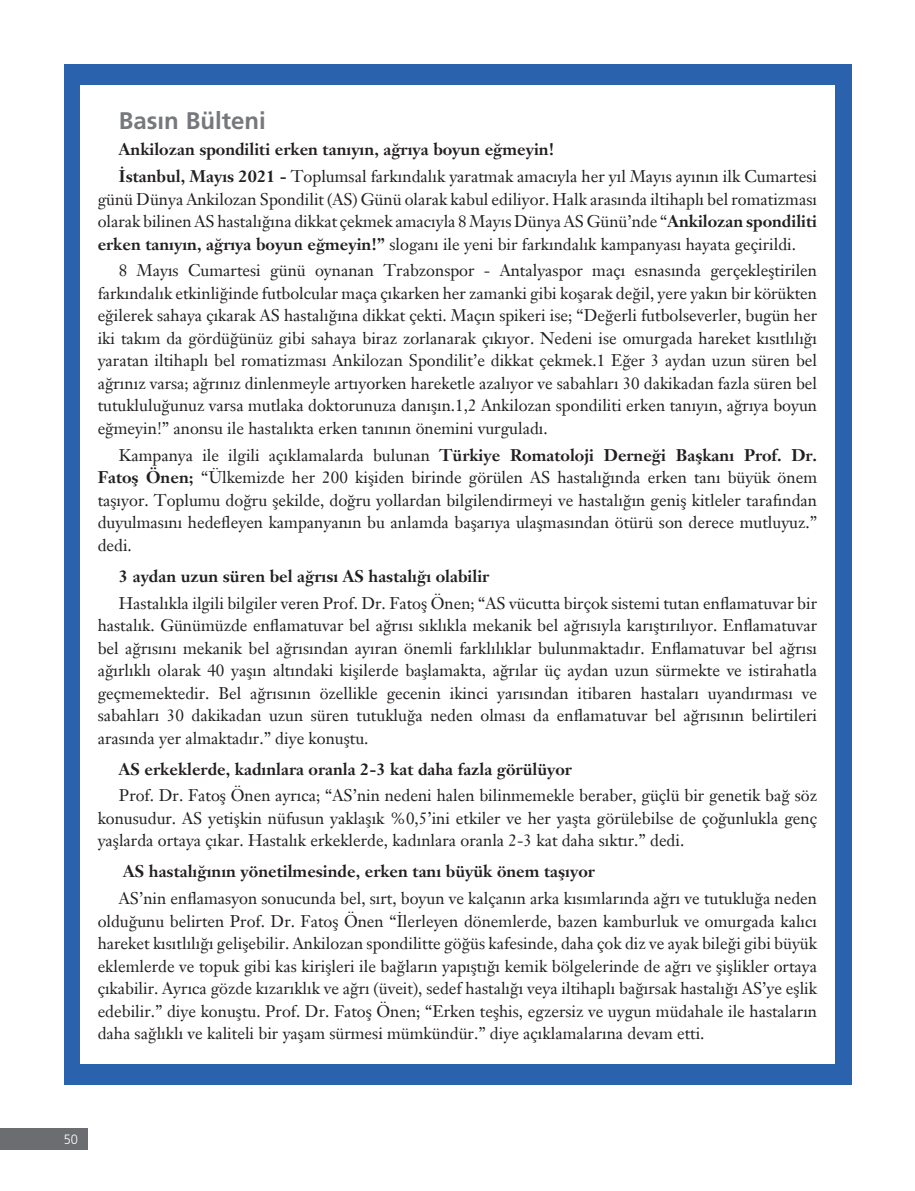
<style>
.page{position:relative;width:915px;height:1191px;background:#fff}
.page>*{position:absolute;margin:0;border:0;box-sizing:border-box;transform-origin:0 0}
._2__BASLIK{font:24px "Frutiger Bold Tr";color:#76787b}
.YAZI{font:16.5px/22.5px "Janson Text W04 55 Roman";color:#231f20;text-align:justify}
.YAZI-2{font:700 16.5px "Janson Text W04 75";color:#231f20}
.t1{font:13.5px "Frutiger Light Nr Tr";color:#fff;scale:.95 1}
.s1{font-family:"Janson Text W04 75";font-weight:700}
</style>
<div class="page">
<div style="left:0;top:1128px;width:88px;height:21px;background:#6c6d70"></div>
<div style="left:64px;top:64px;width:786px;height:1020px;background:#2b62ae"></div>
<div style="left:80px;top:85px;width:754px;height:978px;background:#fff"></div>
<p class="_2__BASLIK" style="left:119px;top:106px;width:148px">Basın Bülteni</p>
<p class="YAZI-2" style="left:119px;top:139px;width:436px">Ankilozan spondiliti erken tanıyın, ağrıya boyun eğmeyin!</p>
<p class="YAZI" style="left:98px;top:165px;width:720px;text-indent:21px"><span class="s1">İstanbul, Mayıs 2021 -</span> Toplumsal farkındalık yaratmak amacıyla her yıl Mayıs ayının ilk Cumartesi günü Dünya Ankilozan Spondilit (AS) Günü olarak kabul ediliyor. Halk arasında iltihaplı bel romatizması olarak bilinen AS hastalığına dikkat çekmek amacıyla 8 Mayıs Dünya AS Günü’nde “<span class="s1">Ankilozan spondiliti erken tanıyın, ağrıya boyun eğmeyin!”</span> sloganı ile yeni bir farkındalık kampanyası hayata geçirildi.</p>
<p class="YAZI" style="left:98px;top:259px;width:720px;text-indent:21px">8 Mayıs Cumartesi günü oynanan Trabzonspor - Antalyaspor maçı esnasında gerçekleştirilen farkındalık etkinliğinde futbolcular maça çıkarken her zamanki gibi koşarak değil, yere yakın bir körükten eğilerek sahaya çıkarak AS hastalığına dikkat çekti. Maçın spikeri ise; “Değerli futbolseverler, bugün her iki takım da gördüğünüz gibi sahaya biraz zorlanarak çıkıyor. Nedeni ise omurgada hareket kısıtlılığı yaratan iltihaplı bel romatizması Ankilozan Spondilit’e dikkat çekmek.1 Eğer 3 aydan uzun süren bel ağrınız varsa; ağrınız dinlenmeyle artıyorken hareketle azalıyor ve sabahları 30 dakikadan fazla süren bel tutukluluğunuz varsa mutlaka doktorunuza danışın.1,2 Ankilozan spondiliti erken tanıyın, ağrıya boyun eğmeyin!” anonsu ile hastalıkta erken tanının önemini vurguladı.</p>
<p class="YAZI" style="left:98px;top:444px;width:720px;text-indent:21px">Kampanya ile ilgili açıklamalarda bulunan <span class="s1">Türkiye Romatoloji Derneği Başkanı Prof. Dr.<br>Fatoş Önen;</span> “Ülkemizde her 200 kişiden birinde görülen AS hastalığında erken tanı büyük önem taşıyor. Toplumu doğru şekilde, doğru yollardan bilgilendirmeyi ve hastalığın geniş kitleler tarafından duyulmasını hedefleyen kampanyanın bu anlamda başarıya ulaşmasından ötürü son derece mutluyuz.” dedi.</p>
<p class="YAZI-2" style="left:119px;top:565px;width:372px">3 aydan uzun süren bel ağrısı AS hastalığı olabilir</p>
<p class="YAZI" style="left:98px;top:591px;width:720px;text-indent:21px">Hastalıkla ilgili bilgiler veren Prof. Dr. Fatoş Önen; “AS vücutta birçok sistemi tutan enflamatuvar bir hastalık. Günümüzde enflamatuvar bel ağrısı sıklıkla mekanik bel ağrısıyla karıştırılıyor. Enflamatuvar bel ağrısını mekanik bel ağrısından ayıran önemli farklılıklar bulunmaktadır. Enflamatuvar bel ağrısı ağırlıklı olarak 40 yaşın altındaki kişilerde başlamakta, ağrılar üç aydan uzun sürmekte ve istirahatla geçmemektedir. Bel ağrısının özellikle gecenin ikinci yarısından itibaren hastaları uyandırması ve sabahları 30 dakikadan uzun süren tutukluğa neden olması da enflamatuvar bel ağrısının belirtileri arasında yer almaktadır.” diye konuştu.</p>
<p class="YAZI-2" style="left:119px;top:758px;width:454px">AS erkeklerde, kadınlara oranla 2-3 kat daha fazla görülüyor</p>
<p class="YAZI" style="left:98px;top:784px;width:720px;text-indent:21px">Prof. Dr. Fatoş Önen ayrıca; “AS’nin nedeni halen bilinmemekle beraber, güçlü bir genetik bağ söz konusudur. AS yetişkin nüfusun yaklaşık %0,5’ini etkiler ve her yaşta görülebilse de çoğunlukla genç yaşlarda ortaya çıkar. Hastalık erkeklerde, kadınlara oranla 2-3 kat daha sıktır.” dedi.</p>
<p class="YAZI-2" style="left:123px;top:861px;width:473px">AS hastalığının yönetilmesinde, erken tanı büyük önem taşıyor</p>
<p class="YAZI" style="left:98px;top:887px;width:720px;text-indent:21px">AS’nin enflamasyon sonucunda bel, sırt, boyun ve kalçanın arka kısımlarında ağrı ve tutukluğa neden olduğunu belirten Prof. Dr. Fatoş Önen “İlerleyen dönemlerde, bazen kamburluk ve omurgada kalıcı hareket kısıtlılığı gelişebilir. Ankilozan spondilitte göğüs kafesinde, daha çok diz ve ayak bileği gibi büyük eklemlerde ve topuk gibi kas kirişleri ile bağların yapıştığı kemik bölgelerinde de ağrı ve şişlikler ortaya çıkabilir. Ayrıca gözde kızarıklık ve ağrı (üveit), sedef hastalığı veya iltihaplı bağırsak hastalığı AS’ye eşlik edebilir.” diye konuştu. Prof. Dr. Fatoş Önen; “Erken teşhis, egzersiz ve uygun müdahale ile hastaların daha sağlıklı ve kaliteli bir yaşam sürmesi mümkündür.” diye açıklamalarına devam etti.</p>
<p class="t1" style="left:64px;top:1131px;width:17px">50</p>
</div>
